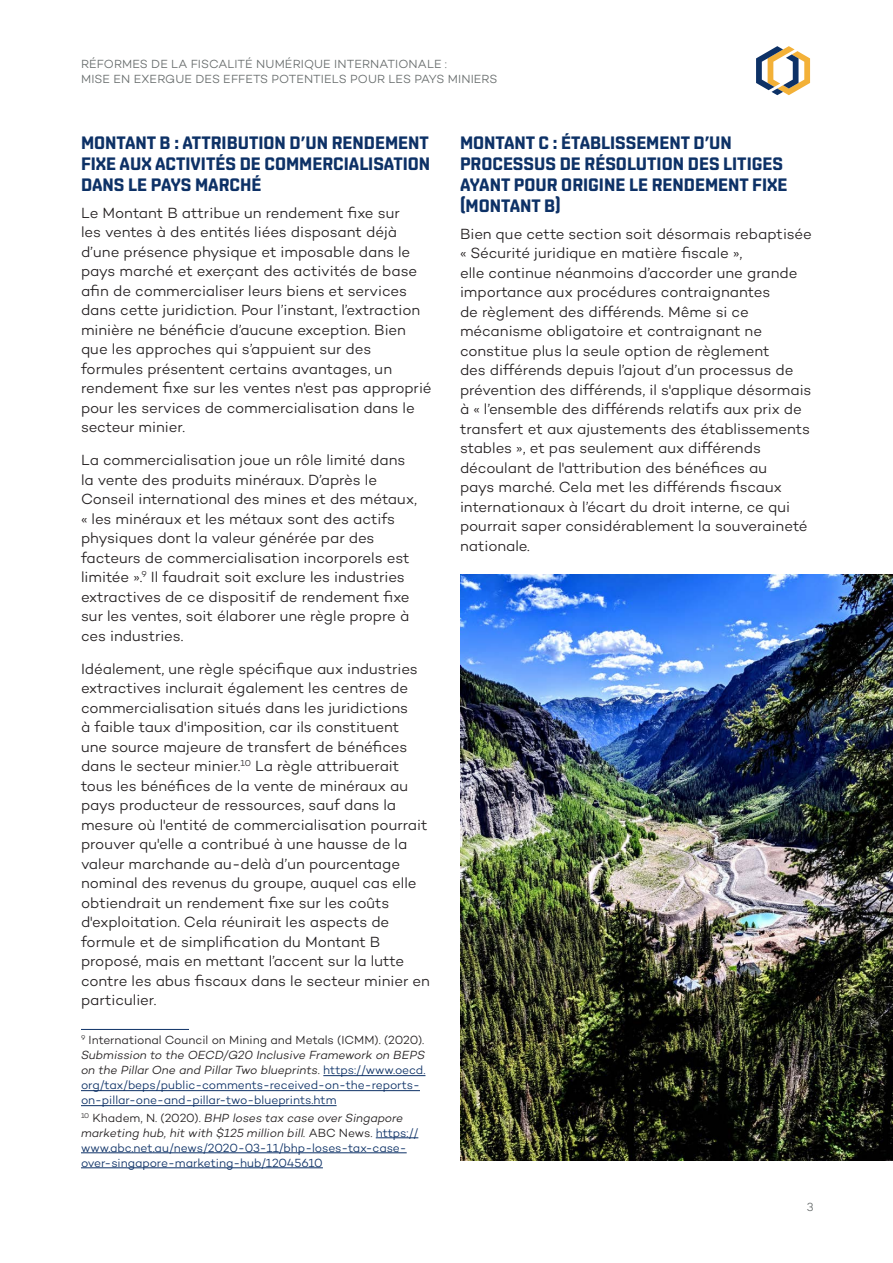
<style>
.page{position:relative;width:893px;height:1263px;background:#fff}
.page>*{position:absolute;margin:0;border:0;box-sizing:border-box;transform-origin:0 0}
.Heading_2{font:700 18px/21px "Shentox";color:#0d3166;text-align:justify}
.Body_copy{font:300 15px/19.5px "Campton";letter-spacing:-.005em;color:#231f20}
.Footnote{font:300 12px/15px "Campton";letter-spacing:-.005em;color:#0d3166}
.t1{font:300 12px/15px "Campton";letter-spacing:.01em;color:#676c6c}
.s1{color:#231f20}
.s2{font-style:italic;color:#231f20}
</style>
<div class="page">
<svg style="left:756px;top:46px;width:54px;height:49px"></svg>
<hr style="left:81px;top:1029px;width:108px;height:1px;background:#0d3166">
<hr style="left:323px;top:1075px;width:102px;height:1px;background:#0d3166">
<hr style="left:81px;top:1090px;width:339px;height:1px;background:#0d3166">
<hr style="left:81px;top:1105px;width:256px;height:1px;background:#0d3166">
<hr style="left:376px;top:1137px;width:42px;height:1px;background:#0d3166">
<hr style="left:81px;top:1152px;width:326px;height:1px;background:#0d3166">
<hr style="left:81px;top:1167px;width:242px;height:1px;background:#0d3166">
<img style="left:460px;top:574px;width:433px;height:587px">
<p class="t1" style="left:81px;top:56px;width:418px">RÉFORMES DE LA FISCALITÉ NUMÉRIQUE INTERNATIONALE :<br>MISE EN EXERGUE DES EFFETS POTENTIELS POUR LES PAYS MINIERS</p>
<p class="Heading_2" style="left:81px;top:132px;width:351px">MONTANT B : ATTRIBUTION D’UN RENDEMENT FIXE AUX ACTIVITÉS DE COMMERCIALISATION DANS LE PAYS MARCHÉ</p>
<p class="Body_copy" style="left:81px;top:202px;width:352px">Le Montant B attribue un rendement fixe sur<br>les ventes à des entités liées disposant déjà d’une présence physique et imposable dans le pays marché et exerçant des activités de base afin de commercialiser leurs biens et services dans cette juridiction. Pour l’instant, l’extraction minière ne bénéficie d’aucune exception. Bien que les approches qui s’appuient sur des formules présentent certains avantages, un rendement fixe sur les ventes n'est pas approprié pour les services de commercialisation dans le secteur minier.</p>
<p class="Body_copy" style="left:81px;top:450px;width:337px">La commercialisation joue un rôle limité dans la vente des produits minéraux. D’après le Conseil international des mines et des métaux, « les minéraux et les métaux sont des actifs physiques dont la valeur générée par des facteurs de commercialisation incorporels est limitée ».<sup>9</sup> Il faudrait soit exclure les industries extractives de ce dispositif de rendement fixe sur les ventes, soit élaborer une règle propre à ces industries.</p>
<p class="Body_copy" style="left:81px;top:658px;width:350px">Idéalement, une règle spécifique aux industries extractives inclurait également les centres de commercialisation situés dans les juridictions<br>à faible taux d'imposition, car ils constituent<br>une source majeure de transfert de bénéfices dans le secteur minier.<sup>10</sup> La règle attribuerait tous les bénéfices de la vente de minéraux au pays producteur de ressources, sauf dans la mesure où l'entité de commercialisation pourrait prouver qu'elle a contribué à une hausse de la valeur marchande au-delà d’un pourcentage nominal des revenus du groupe, auquel cas elle obtiendrait un rendement fixe sur les coûts d'exploitation. Cela réunirait les aspects de formule et de simplification du Montant B proposé, mais en mettant l’accent sur la lutte contre les abus fiscaux dans le secteur minier en particulier.</p>
<p class="Footnote" style="left:81px;top:1033px;width:346px"><sup>9</sup> <span class="s1">International Council on Mining and Metals (ICMM). (2020).<br></span><span class="s2">Submission to the OECD/G20 Inclusive Framework on BEPS on the Pillar One and Pillar Two blueprints</span><span class="s1">.</span> https://www.oecd. org/tax/beps/public-comments-received-on-the-reports&shy;on-pillar-one-and-pillar-two-blueprints.htm</p>
<p class="Footnote" style="left:81px;top:1110px;width:339px"><sup>10</sup> <span class="s1">Khadem, N. (2020).</span> <span class="s2">BHP loses tax case over Singapore marketing hub, hit with $125 million bill.</span> <span class="s1">ABC News.</span> https:// www.abc.net.au/news/2020-03-11/bhp-loses-tax-case&shy;over-singapore-marketing-hub/12045610</p>
<p class="Heading_2" style="left:460px;top:132px;width:329px;text-align:left">MONTANT C : ÉTABLISSEMENT D’UN<br>PROCESSUS DE RÉSOLUTION DES LITIGES<br>AYANT POUR ORIGINE LE RENDEMENT FIXE (MONTANT B)</p>
<p class="Body_copy" style="left:460px;top:223px;width:353px">Bien que cette section soit désormais rebaptisée « Sécurité juridique en matière fiscale »,<br>elle continue néanmoins d’accorder une grande importance aux procédures contraignantes<br>de règlement des différends. Même si ce mécanisme obligatoire et contraignant ne constitue plus la seule option de règlement<br>des différends depuis l’ajout d’un processus de prévention des différends, il s'applique désormais à « l’ensemble des différends relatifs aux prix de transfert et aux ajustements des établissements stables », et pas seulement aux différends découlant de l'attribution des bénéfices au<br>pays marché. Cela met les différends fiscaux internationaux à l’écart du droit interne, ce qui pourrait saper considérablement la souveraineté nationale.</p>
<p class="t1" style="left:807px;top:1199px;width:8px">3</p>
</div>
